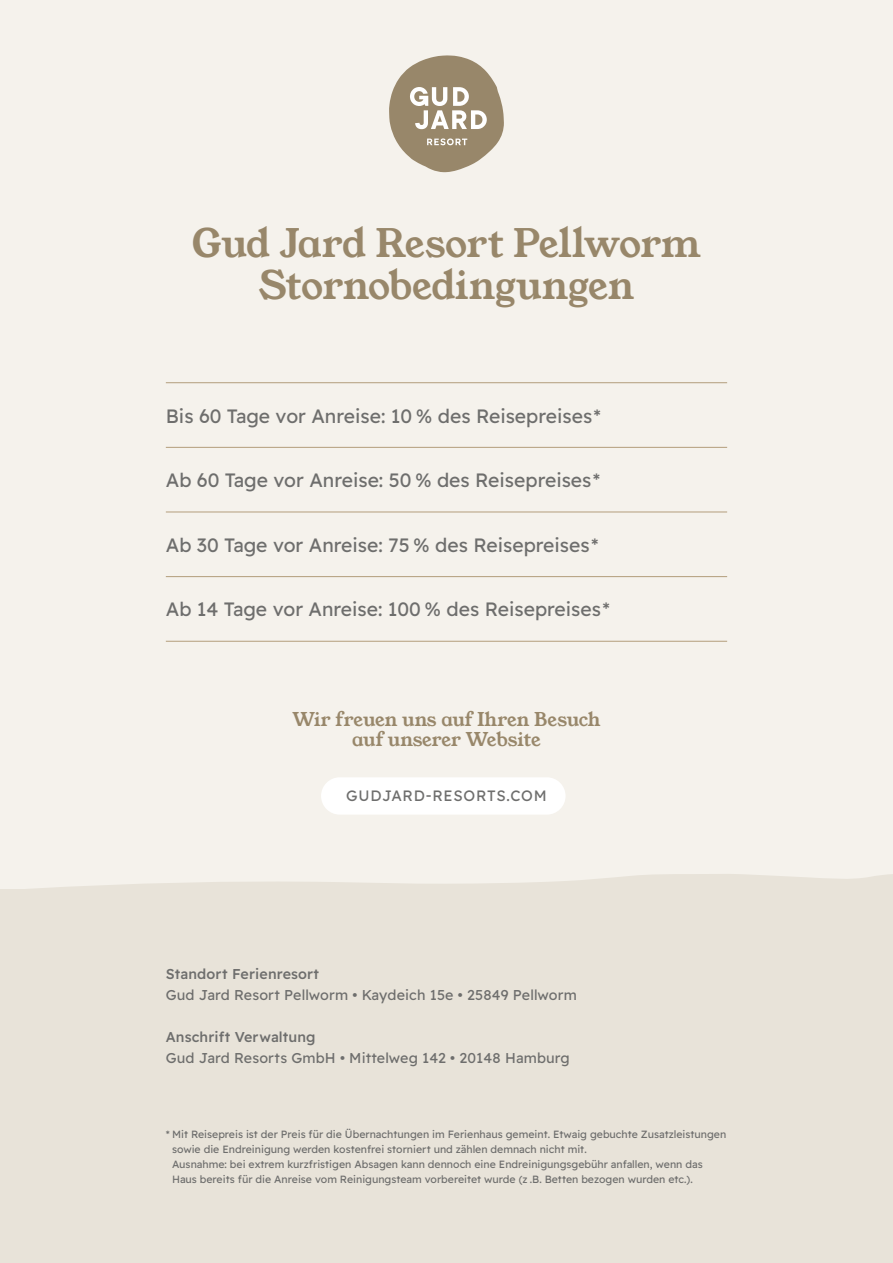
<style>
.page{position:relative;width:893px;height:1263px;background:#f5f2ec}
.page>*{position:absolute;margin:0;border:0;box-sizing:border-box;transform-origin:0 0}
.t1{font:38.55px/41.5px "Young Serif";letter-spacing:-.01em;color:#98876a;text-align:center}
.t2{font:19.35px "Readex Pro";color:#6e6e6d}
.t3{font:18.75px/20.1px "Young Serif";letter-spacing:-.01em;color:#98876a;text-align:center}
.t4{font:15px "Readex Pro";letter-spacing:.05em;color:#6e6e6d}
.t5{font:14.25px "Readex Pro";letter-spacing:.01em;color:#6e6e6d}
.t6{font:500 14.25px "Readex Pro";letter-spacing:.01em;color:#6e6e6d}
.t7{font:10.5px/15px "Readex Pro";color:#6e6e6d}
</style>
<div class="page">
<svg style="left:389px;top:55px;width:115px;height:117px"></svg>
<hr style="left:166px;top:382px;width:561px;height:1px;background:#b39e7c">
<hr style="left:166px;top:512px;width:561px;height:1px;background:#b39e7c">
<hr style="left:166px;top:447px;width:561px;height:1px;background:#b39e7c">
<hr style="left:166px;top:576px;width:561px;height:1px;background:#b39e7c">
<hr style="left:166px;top:641px;width:561px;height:1px;background:#b39e7c">
<div style="left:321px;top:777px;width:245px;height:38px;background:#fff;border-radius:19px"></div>
<div style="left:0;top:890px;width:892px;height:373px;background:#e8e3d9"></div>
<div style="left:0;top:891px;width:893px;height:13px;background:#e8e3d9"></div>
<svg style="left:0;top:874px;width:893px;height:17px"></svg>
<h1 class="t1" style="left:192px;top:223px;width:511px">Gud Jard Resort Pellworm<br>Stornobedingungen</h1>
<h2 class="t2" style="left:166px;top:405px;width:437px">Bis 60 Tage vor Anreise: 10 % des Reisepreises *</h2>
<h2 class="t2" style="left:166px;top:469px;width:436px">Ab 60 Tage vor Anreise: 50 % des Reisepreises *</h2>
<h2 class="t2" style="left:166px;top:534px;width:434px">Ab 30 Tage vor Anreise: 75 % des Reisepreises *</h2>
<h2 class="t2" style="left:166px;top:598px;width:445px">Ab 14 Tage vor Anreise: 100 % des Reisepreises *</h2>
<h3 class="t3" style="left:292px;top:709px;width:310px">Wir freuen uns auf Ihren Besuch auf unserer Website</h3>
<h3 class="t4" style="left:346px;top:787px;width:202px">GUDJARD-RESORTS.COM</h3>
<h3 class="t6" style="left:166px;top:965px;width:155px">Standort Ferienresort</h3>
<h3 class="t5" style="left:166px;top:986px;width:412px">Gud Jard Resort Pellworm • Kaydeich 15e • 25849 Pellworm</h3>
<h3 class="t6" style="left:166px;top:1028px;width:151px">Anschrift Verwaltung</h3>
<h3 class="t5" style="left:166px;top:1049px;width:405px">Gud Jard Resorts GmbH • Mittelweg 142 • 20148 Hamburg</h3>
<p class="t7" style="left:172px;top:1127px;width:556px;text-indent:-6px">* Mit Reisepreis ist der Preis für die Übernachtungen im Ferienhaus gemeint. Etwaig gebuchte Zusatzleistungen sowie die Endreinigung werden kostenfrei storniert und zählen demnach nicht mit.<br>Ausnahme: bei extrem kurzfristigen Absagen kann dennoch eine Endreinigungsgebühr anfallen, wenn das Haus bereits für die Anreise vom Reinigungsteam vorbereitet wurde (z .B. Betten bezogen wurden etc.).</p>
</div>
